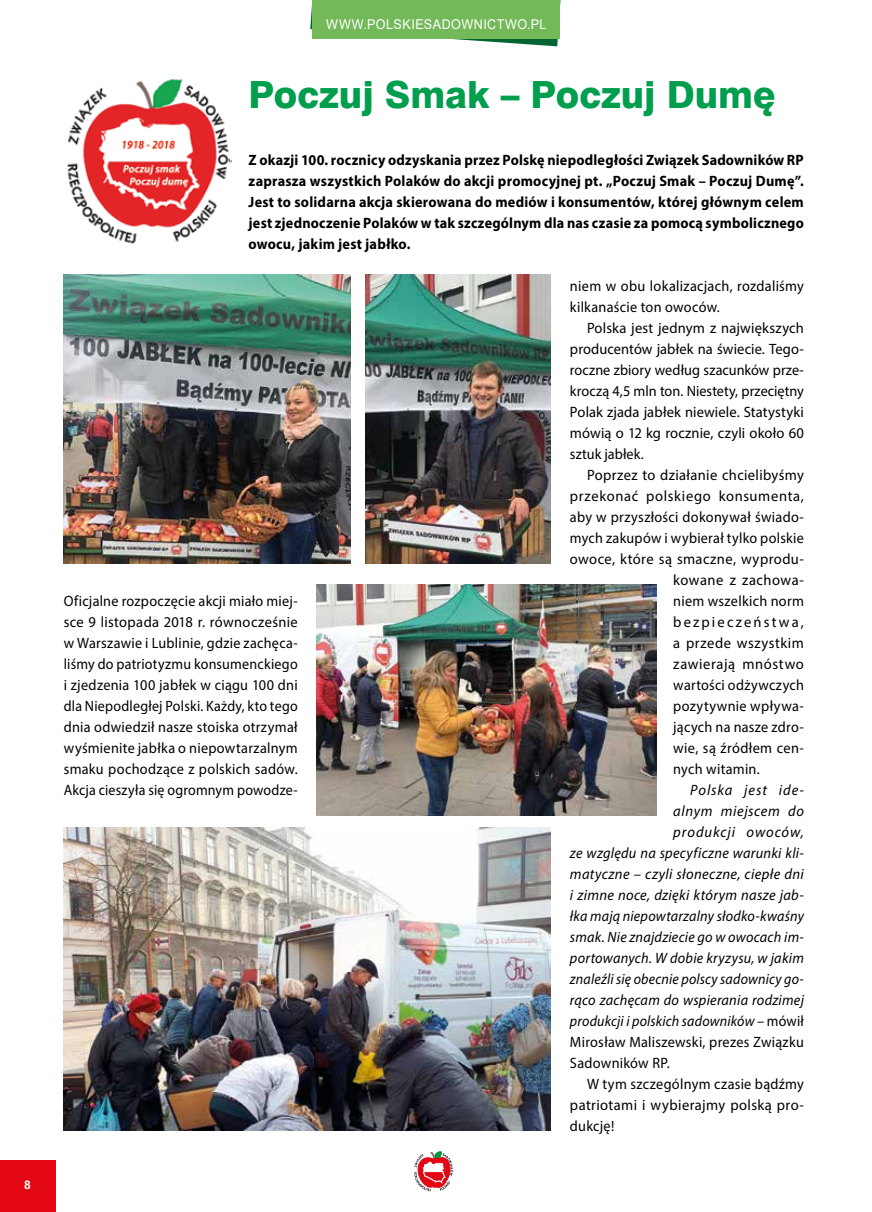
<style>
.page{position:relative;width:872px;height:1212px;background:#fff}
.page>*{position:absolute;margin:0;border:0;box-sizing:border-box;transform-origin:0 0}
.t1{font:37.5px "Swis 721 Hv EU";color:#009e4d}
.t2{font:15px/21px "Myriad Pro";letter-spacing:.02em;color:#000;text-align:justify;scale:.95 1}
.t3{font:15px/21px "Myriad Pro";letter-spacing:.02em;color:#000;text-align:justify}
.t4{font:700 15px/21px "Myriad Pro";letter-spacing:.015em;color:#000;text-align:justify;scale:.94 1}
.t5{font:italic 15px "Myriad Pro";letter-spacing:.02em;color:#000;scale:.95 1}
.t6{font:italic 15px "Myriad Pro";letter-spacing:.02em;color:#000;scale:.93 1}
.t7{font:15px "Myriad Pro";letter-spacing:.02em;color:#000;scale:.94 1}
.t8{font:15px "Myriad Pro";letter-spacing:.045em;color:#000}
.t9{font:italic 15px "Myriad Pro";letter-spacing:.02em;color:#000;scale:.94 1}
.t10{font:italic 15px "Myriad Pro";letter-spacing:.02em;color:#000}
.t11{font:italic 15px "Myriad Pro";letter-spacing:.02em;color:#000;scale:.96 1}
.t12{font:italic 15px "Myriad Pro";letter-spacing:.065em;color:#000}
.t13{font:15px "Myriad Pro";letter-spacing:.02em;color:#000;scale:.96 1}
.t14{font:15px "Myriad Pro";letter-spacing:.145em;color:#000}
.t15{font:italic 15px "Myriad Pro";letter-spacing:.045em;color:#000}
.t16{font:13.5px "Arial";letter-spacing:.035em;color:#fff;scale:.93 1}
.t17{font:700 12px "Arial";color:#fff}
.s1{font-style:normal}
</style>
<div class="page">
<svg style="left:310px;top:0;width:251px;height:46px"></svg>
<div style="left:313px;top:0;width:247px;height:38px;background:#74b959"></div>
<div style="left:0;top:1160px;width:55px;height:52px;background:#e30613"></div>
<svg style="left:414px;top:1151px;width:39px;height:40px"></svg>
<img style="left:64px;top:827px;width:487px;height:304px">
<img style="left:366px;top:274px;width:185px;height:290px">
<img style="left:317px;top:585px;width:339px;height:231px">
<img style="left:67px;top:79px;width:165px;height:165px">
<img style="left:64px;top:274px;width:286px;height:290px">
<p class="t17" style="left:24px;top:1176px;width:8px">8</p>
<p class="t16" style="left:326px;top:15px;width:238px">WWW.POLSKIESADOWNICTWO.PL</p>
<h1 class="t1" style="left:249px;top:71px;width:528px">Poczuj Smak – Poczuj Dumę</h1>
<p class="t4" style="left:249px;top:148px;width:592px">Z okazji 100. rocznicy odzyskania przez Polskę niepodległości Związek Sadowników RP zaprasza wszystkich Polaków do akcji promocyjnej pt. „Poczuj Smak – Poczuj Dumę”.<br>Jest to solidarna akcja skierowana do mediów i konsumentów, której głównym celem jest zjednoczenie Polaków w tak szczególnym dla nas czasie za pomocą symbolicznego owocu, jakim jest jabłko.</p>
<p class="t2" style="left:64px;top:590px;width:248px">Oficjalne rozpoczęcie akcji miało miej&shy;sce 9 listopada 2018 r. równocześnie w Warszawie i Lublinie, gdzie zachęca&shy;liśmy do patriotyzmu konsumenckiego i zjedzenia 100 jabłek w ciągu 100 dni dla Niepodległej Polski. Każdy, kto tego dnia odwiedził nasze stoiska otrzymał wyśmienite jabłka o niepowtarzalnym smaku pochodzące z polskich sadów.<br>Akcja cieszyła się ogromnym powodze-</p>
<p class="t2" style="left:570px;top:275px;width:248px">niem w obu lokalizacjach, rozdaliśmy kilkanaście ton owoców.</p>
<p class="t3" style="left:570px;top:317px;width:235px;text-indent:17px">Polska jest jednym z największych producentów jabłek na świecie. Tego&shy;roczne zbiory według szacunków prze&shy;kroczą 4,5 mln ton. Niestety, przeciętny Polak zjada jabłek niewiele. Statystyki mówią o 12 kg rocznie, czyli około 60 sztuk jabłek.</p>
<p class="t3" style="left:587px;top:464px;width:218px">Poprzez to działanie chcielibyśmy</p>
<p class="t8" style="left:570px;top:486px;width:235px">przekonać polskiego konsumenta,</p>
<p class="t2" style="left:570px;top:506px;width:248px">aby w przyszłości dokonywał świado-</p>
<p class="t7" style="left:570px;top:528px;width:250px">mych zakupów i wybierał tylko polskie</p>
<p class="t3" style="left:570px;top:548px;width:235px">owoce, które są smaczne, wyprodu-</p>
<p class="t3" style="left:673px;top:569px;width:132px">kowane z zachowa-</p>
<p class="t2" style="left:673px;top:590px;width:139px">niem wszelkich norm</p>
<p class="t14" style="left:673px;top:612px;width:132px">bezpieczeństwa,</p>
<p class="t3" style="left:673px;top:632px;width:132px">a przede wszystkim</p>
<p class="t8" style="left:673px;top:654px;width:132px">zawierają mnóstwo</p>
<p class="t7" style="left:673px;top:675px;width:140px">wartości odżywczych</p>
<p class="t2" style="left:673px;top:695px;width:139px">pozytywnie wpływa-</p>
<p class="t2" style="left:673px;top:716px;width:139px">jących na nasze zdro-</p>
<p class="t13" style="left:673px;top:738px;width:138px">wie, są źródłem cen-</p>
<p class="t2" style="left:673px;top:758px;width:93px">nych witamin.</p>
<p class="t12" style="left:690px;top:780px;width:115px">Polska jest ide-</p>
<p class="t15" style="left:673px;top:801px;width:132px">alnym miejscem do</p>
<p class="t12" style="left:673px;top:822px;width:132px">produkcji owoców,</p>
<p class="t5" style="left:570px;top:843px;width:248px">ze względu na specyficzne warunki kli-</p>
<p class="t10" style="left:570px;top:864px;width:235px">matyczne – czyli słoneczne, ciepłe dni</p>
<p class="t11" style="left:570px;top:885px;width:245px">i zimne noce, dzięki którym nasze jab-</p>
<p class="t9" style="left:570px;top:906px;width:250px">łka mają niepowtarzalny słodko-kwaśny</p>
<p class="t5" style="left:570px;top:927px;width:248px">smak. Nie znajdziecie go w owocach im-</p>
<p class="t5" style="left:570px;top:948px;width:248px">portowanych. W dobie kryzysu, w jakim</p>
<p class="t6" style="left:570px;top:969px;width:253px">znaleźli się obecnie polscy sadownicy go-</p>
<p class="t5" style="left:570px;top:990px;width:248px">rąco zachęcam do wspierania rodzimej</p>
<p class="t6" style="left:570px;top:1011px;width:253px">produkcji i polskich sadowników – <span class="s1">mówił</span></p>
<p class="t2" style="left:570px;top:1031px;width:248px">Mirosław Maliszewski, prezes Związku</p>
<p class="t2" style="left:570px;top:1052px;width:106px">Sadowników RP.</p>
<p class="t2" style="left:587px;top:1073px;width:230px">W tym szczególnym czasie bądźmy</p>
<p class="t3" style="left:570px;top:1094px;width:235px">patriotami i wybierajmy polską pro-</p>
<p class="t2" style="left:570px;top:1115px;width:48px">dukcję!</p>
</div>
